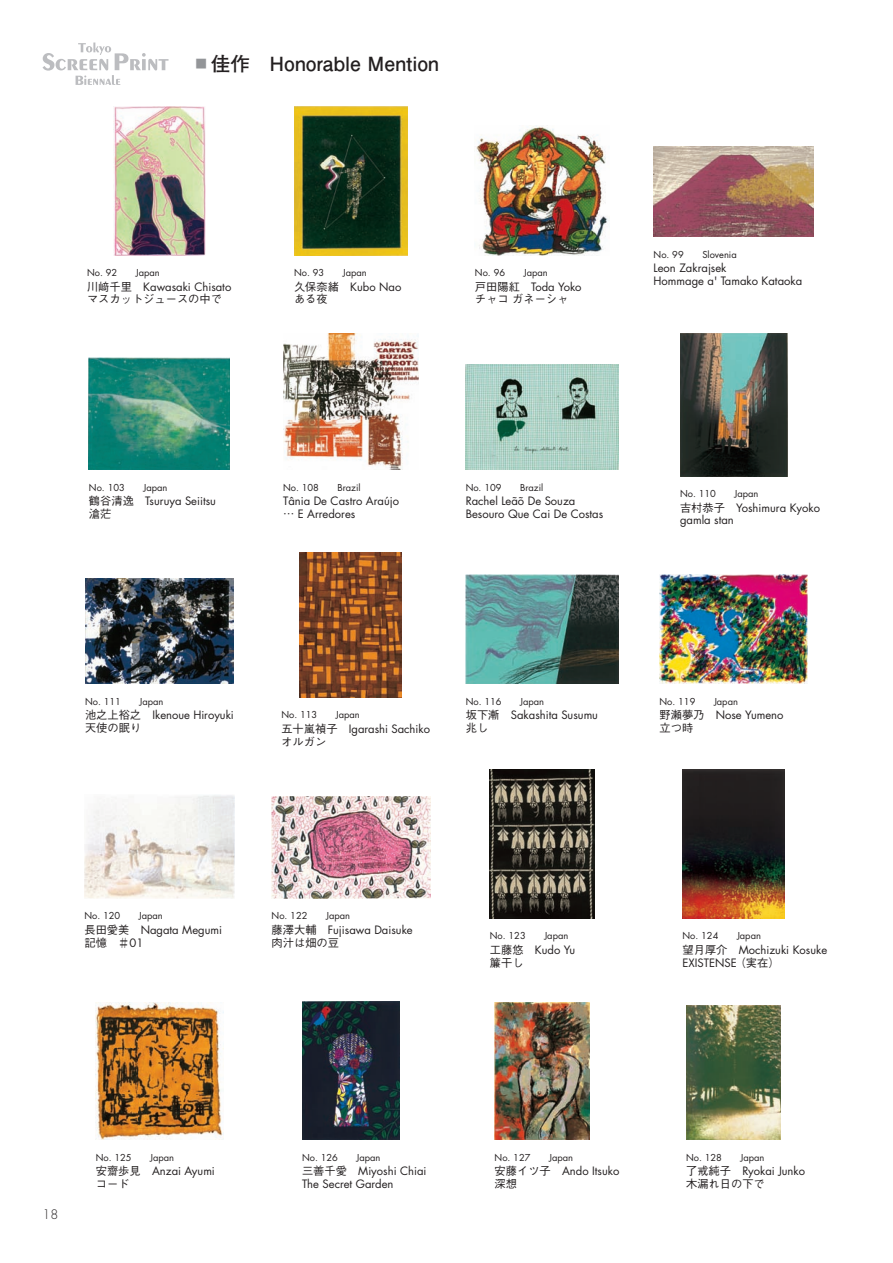
<style>
.page{position:relative;width:893px;height:1263px;background:#fff}
.page>*{position:absolute;margin:0;border:0;box-sizing:border-box;transform-origin:0 0}
.t1{font:700 19.5px "Futo Go B101 Pro";color:#231f20}
.t2{font:300 12.75px "Futura";color:#231f20}
.t3{font:11.25px/12.8px "Futura";color:#231f20}
.t4{font:500 11.25px "Gothic BBB Pro";color:#231f20}
.t5{font:9.3px "Futura";color:#231f20}
.s1{color:#939598}
.s2{font-family:"Gothic BBB Pro";font-weight:500}
.s3{font-family:"Futura";font-weight:400}
</style>
<div class="page">
<svg style="left:43px;top:43px;width:126px;height:42px"></svg>
<img style="left:686px;top:1005px;width:95px;height:135px">
<img style="left:495px;top:1002px;width:95px;height:138px">
<img style="left:302px;top:1001px;width:98px;height:139px">
<img style="left:96px;top:1003px;width:127px;height:137px">
<img style="left:682px;top:770px;width:102px;height:148px">
<img style="left:490px;top:770px;width:104px;height:148px">
<img style="left:272px;top:796px;width:158px;height:102px">
<img style="left:84px;top:795px;width:150px;height:103px">
<img style="left:659px;top:575px;width:148px;height:109px">
<img style="left:466px;top:575px;width:153px;height:109px">
<img style="left:300px;top:553px;width:102px;height:144px">
<img style="left:85px;top:578px;width:149px;height:106px">
<img style="left:680px;top:333px;width:107px;height:143px">
<img style="left:466px;top:364px;width:153px;height:106px">
<img style="left:283px;top:333px;width:136px;height:137px">
<img style="left:89px;top:358px;width:141px;height:112px">
<img style="left:654px;top:146px;width:159px;height:91px">
<img style="left:476px;top:125px;width:133px;height:130px">
<img style="left:294px;top:106px;width:114px;height:149px">
<img style="left:114px;top:106px;width:91px;height:149px">
<h1 class="t1" style="left:191px;top:48px;width:249px"><span class="s1">▪</span>佳作　Honorable Mention</h1>
<p class="t5" style="left:87px;top:266px;width:32px">No. 92</p>
<p class="t5" style="left:136px;top:266px;width:25px">Japan</p>
<p class="t3" style="left:87px;top:280px;width:146px"><span class="s2">川﨑千里</span> Kawasaki Chisato</p>
<p class="t4" style="left:87px;top:290px;width:136px">マスカットジュースの中で</p>
<p class="t5" style="left:294px;top:266px;width:32px">No. 93</p>
<p class="t5" style="left:343px;top:266px;width:25px">Japan</p>
<p class="t3" style="left:294px;top:280px;width:109px"><span class="s2">久保奈緒</span> Kubo Nao</p>
<p class="t4" style="left:294px;top:290px;width:35px">ある夜</p>
<p class="t5" style="left:475px;top:266px;width:32px">No. 96</p>
<p class="t5" style="left:524px;top:266px;width:25px">Japan</p>
<p class="t3" style="left:475px;top:280px;width:108px"><span class="s2">戸田陽紅</span> Toda Yoko</p>
<p class="t4" style="left:475px;top:290px;width:95px">チャコガネーシャ</p>
<p class="t5" style="left:654px;top:248px;width:32px">No. 99</p>
<p class="t5" style="left:702px;top:248px;width:36px">Slovenia</p>
<p class="t3" style="left:654px;top:261px;width:150px">Leon Zakrajsek<br>Hommage a' Tamako Kataoka</p>
<p class="t5" style="left:89px;top:481px;width:37px">No. 103</p>
<p class="t5" style="left:143px;top:481px;width:25px">Japan</p>
<p class="t3" style="left:89px;top:494px;width:129px"><span class="s2">鶴谷清逸</span> Tsuruya Seiitsu</p>
<p class="t4" style="left:89px;top:505px;width:24px">滄茫</p>
<p class="t5" style="left:283px;top:481px;width:37px">No. 108</p>
<p class="t5" style="left:338px;top:481px;width:25px">Brazil</p>
<p class="t3" style="left:283px;top:494px;width:118px">Tânia De Castro Araújo <span class="s2">…</span> E Arredores</p>
<p class="t5" style="left:466px;top:481px;width:37px">No. 109</p>
<p class="t5" style="left:520px;top:481px;width:25px">Brazil</p>
<p class="t3" style="left:466px;top:494px;width:139px">Rachel Leãõ De Souza<br>Besouro Que Cai De Costas</p>
<p class="t5" style="left:680px;top:487px;width:37px">No. 110</p>
<p class="t5" style="left:734px;top:487px;width:25px">Japan</p>
<p class="t3" style="left:680px;top:501px;width:142px"><span class="s2">吉村恭子</span> Yoshimura Kyoko gamla stan</p>
<p class="t5" style="left:85px;top:695px;width:37px">No. 111</p>
<p class="t5" style="left:140px;top:695px;width:25px">Japan</p>
<p class="t3" style="left:85px;top:708px;width:150px"><span class="s2">池之上裕之</span> Ikenoue Hiroyuki</p>
<p class="t4" style="left:85px;top:718px;width:58px">天使の眠り</p>
<p class="t5" style="left:281px;top:708px;width:37px">No. 113</p>
<p class="t5" style="left:336px;top:708px;width:25px">Japan</p>
<p class="t3" style="left:281px;top:722px;width:150px"><span class="s2">五十嵐禎子</span> Igarashi Sachiko</p>
<p class="t4" style="left:281px;top:732px;width:46px">オルガン</p>
<p class="t5" style="left:466px;top:695px;width:37px">No. 116</p>
<p class="t5" style="left:520px;top:695px;width:25px">Japan</p>
<p class="t3" style="left:466px;top:708px;width:134px"><span class="s2">坂下漸</span> Sakashita Susumu</p>
<p class="t4" style="left:466px;top:718px;width:24px">兆し</p>
<p class="t5" style="left:659px;top:695px;width:37px">No. 119</p>
<p class="t5" style="left:714px;top:695px;width:25px">Japan</p>
<p class="t3" style="left:659px;top:708px;width:126px"><span class="s2">野瀬夢乃</span> Nose Yumeno</p>
<p class="t4" style="left:659px;top:718px;width:35px">立つ時</p>
<p class="t5" style="left:84px;top:909px;width:37px">No. 120</p>
<p class="t5" style="left:139px;top:909px;width:25px">Japan</p>
<p class="t3" style="left:84px;top:923px;width:139px"><span class="s2">長田愛美</span> Nagata Megumi</p>
<p class="t4" style="left:84px;top:933px;width:60px">記憶 ＃<span class="s3">01</span></p>
<p class="t5" style="left:272px;top:909px;width:37px">No. 122</p>
<p class="t5" style="left:326px;top:909px;width:25px">Japan</p>
<p class="t3" style="left:272px;top:923px;width:143px"><span class="s2">藤澤大輔</span> Fujisawa Daisuke</p>
<p class="t4" style="left:272px;top:933px;width:69px">肉汁は畑の豆</p>
<p class="t5" style="left:490px;top:930px;width:37px">No. 123</p>
<p class="t5" style="left:544px;top:930px;width:25px">Japan</p>
<p class="t3" style="left:490px;top:943px;width:87px"><span class="s2">工藤悠</span> Kudo Yu</p>
<p class="t4" style="left:490px;top:953px;width:35px">簾干し</p>
<p class="t5" style="left:682px;top:930px;width:37px">No. 124</p>
<p class="t5" style="left:737px;top:930px;width:25px">Japan</p>
<p class="t3" style="left:682px;top:943px;width:146px"><span class="s2">望月厚介</span> Mochizuki Kosuke<br>EXISTENSE<span class="s2">（実在）</span></p>
<p class="t2" style="left:43px;top:1206px;width:17px">18</p>
<p class="t5" style="left:96px;top:1151px;width:37px">No. 125</p>
<p class="t5" style="left:150px;top:1151px;width:25px">Japan</p>
<p class="t3" style="left:96px;top:1164px;width:121px"><span class="s2">安齋歩見</span> Anzai Ayumi</p>
<p class="t4" style="left:96px;top:1174px;width:35px">コード</p>
<p class="t5" style="left:302px;top:1151px;width:37px">No. 126</p>
<p class="t5" style="left:357px;top:1151px;width:25px">Japan</p>
<p class="t3" style="left:302px;top:1164px;width:126px"><span class="s2">三善千愛</span> Miyoshi Chiai<br>The Secret Garden</p>
<p class="t5" style="left:495px;top:1151px;width:37px">No. 127</p>
<p class="t5" style="left:549px;top:1151px;width:25px">Japan</p>
<p class="t3" style="left:495px;top:1164px;width:126px"><span class="s2">安藤イツ子</span> Ando Itsuko</p>
<p class="t4" style="left:495px;top:1174px;width:24px">深想</p>
<p class="t5" style="left:686px;top:1151px;width:37px">No. 128</p>
<p class="t5" style="left:741px;top:1151px;width:25px">Japan</p>
<p class="t3" style="left:686px;top:1164px;width:121px"><span class="s2">了戒純子</span> Ryokai Junko</p>
<p class="t4" style="left:686px;top:1174px;width:80px">木漏れ日の下で</p>
</div>
